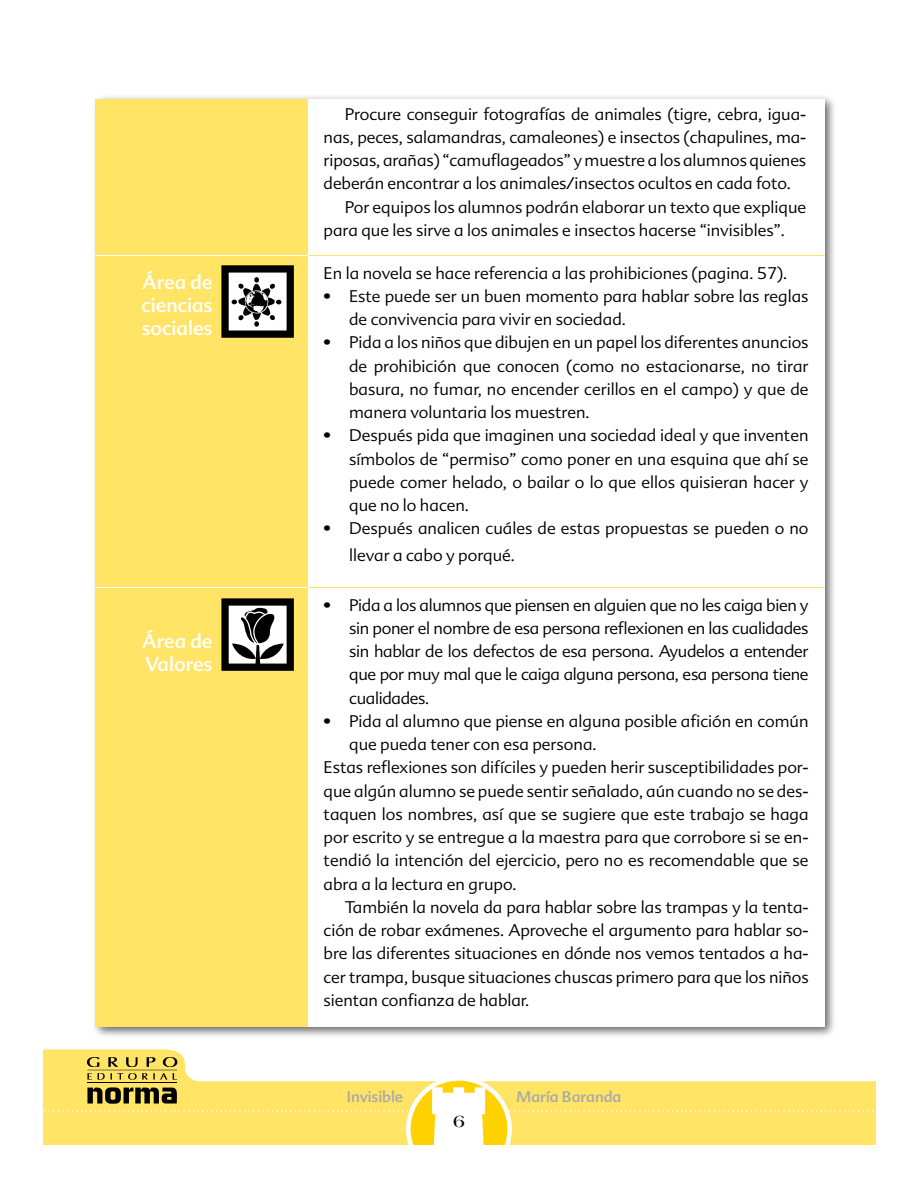
<style>
.page{position:relative;width:918px;height:1188px;background:#fff}
.page>*{position:absolute;margin:0;border:0;box-sizing:border-box;transform-origin:0 0}
.t1{font:19.5px/23.4px "Advert";color:#fff;text-align:justify}
.t2{font:300 16.5px/23.2px "Advert";color:#000;text-align:justify}
.t3{font:15px "Advert";color:#a7a9ac}
</style>
<div class="page">
<svg style="left:43px;top:1049px;width:833px;height:38px"></svg>
<svg style="left:408px;top:1078px;width:102px;height:102px"></svg>
<hr style="left:87px;top:1070px;width:90px;height:1px;background:#000">
<hr style="left:87px;top:1083px;width:90px;height:1px;background:#000">
<svg style="left:87px;top:1057px;width:90px;height:10px"></svg>
<svg style="left:87px;top:1073px;width:90px;height:7px"></svg>
<div style="left:91px;top:94px;width:748px;height:946px;background:#000;opacity:.6"></div>
<div style="left:96px;top:99px;width:728px;height:927px;background:#fff"></div>
<div style="left:95px;top:99px;width:212px;height:927px;background:#ffe466"></div>
<hr style="left:308px;top:255px;width:517px;height:1px;background:#ffe466">
<hr style="left:95px;top:255px;width:213px;height:1px;background:#fff">
<hr style="left:308px;top:587px;width:517px;height:1px;background:#ffe466">
<hr style="left:95px;top:587px;width:213px;height:1px;background:#fff">
<svg style="left:221px;top:265px;width:73px;height:73px"></svg>
<svg style="left:221px;top:598px;width:73px;height:73px"></svg>
<svg style="left:43px;top:1087px;width:833px;height:93px"></svg>
<p class="t1" style="left:141px;top:270px;width:73px">Área de ciencias sociales</p>
<p class="t1" style="left:142px;top:629px;width:72px">Área de<br>Valores</p>
<p class="t2" style="left:345px;top:102px;width:463px">Procure conseguir fotografías de animales (tigre, cebra, igua-</p>
<p class="t2" style="left:324px;top:126px;width:484px">nas, peces, salamandras, camaleones) e insectos (chapulines, ma-</p>
<p class="t2" style="left:324px;top:149px;width:484px">riposas, arañas) “camuflageados” y muestre a los alumnos quienes</p>
<p class="t2" style="left:324px;top:172px;width:469px">deberán encontrar a los animales/insectos ocultos en cada foto.</p>
<p class="t2" style="left:345px;top:195px;width:463px">Por equipos los alumnos podrán elaborar un texto que explique</p>
<p class="t2" style="left:324px;top:219px;width:463px">para que les sirve a los animales e insectos hacerse “invisibles”.</p>
<p class="t2" style="left:324px;top:261px;width:465px">En la novela se hace referencia a las prohibiciones (pagina. 57).</p>
<p class="t2" style="left:349px;top:285px;width:461px;text-indent:-26px">• Este puede ser un buen momento para hablar sobre las reglas de convivencia para vivir en sociedad.</p>
<p class="t2" style="left:349px;top:331px;width:461px;text-indent:-26px">• Pida a los niños que dibujen en un papel los diferentes anuncios de prohibición que conocen (como no estacionarse, no tirar basura, no fumar, no encender cerillos en el campo) y que de manera voluntaria los muestren.</p>
<p class="t2" style="left:349px;top:424px;width:461px;text-indent:-26px">• Después pida que imaginen una sociedad ideal y que inventen símbolos de “permiso” como poner en una esquina que ahí se puede comer helado, o bailar o lo que ellos quisieran hacer y que no lo hacen.</p>
<p class="t2" style="left:349px;top:515px;width:461px;line-height:27px;text-indent:-26px">• Después analicen cuáles de estas propuestas se pueden o no llevar a cabo y porqué.</p>
<p class="t2" style="left:349px;top:593px;width:461px;text-indent:-26px">• Pida a los alumnos que piensen en alguien que no les caiga bien y sin poner el nombre de esa persona reflexionen en las cualidades sin hablar de los defectos de esa persona. Ayudelos a entender que por muy mal que le caiga alguna persona, esa persona tiene cualidades.</p>
<p class="t2" style="left:324px;top:710px;width:486px">• Pida al alumno que piense en alguna posible afición en común</p>
<p class="t2" style="left:349px;top:733px;width:249px">que pueda tener con esa persona.</p>
<p class="t2" style="left:324px;top:756px;width:486px">Estas reflexiones son difíciles y pueden herir susceptibilidades por-</p>
<p class="t2" style="left:324px;top:779px;width:486px">que algún alumno se puede sentir señalado, aún cuando no se des-</p>
<p class="t2" style="left:324px;top:803px;width:487px">taquen los nombres, así que se sugiere que este trabajo se haga</p>
<p class="t2" style="left:324px;top:826px;width:486px">por escrito y se entregue a la maestra para que corrobore si se en-</p>
<p class="t2" style="left:324px;top:849px;width:486px">tendió la intención del ejercicio, pero no es recomendable que se</p>
<p class="t2" style="left:324px;top:872px;width:195px">abra a la lectura en grupo.</p>
<p class="t2" style="left:345px;top:896px;width:465px">También la novela da para hablar sobre las trampas y la tenta-</p>
<p class="t2" style="left:324px;top:919px;width:486px">ción de robar exámenes. Aproveche el argumento para hablar so-</p>
<p class="t2" style="left:324px;top:942px;width:486px">bre las diferentes situaciones en dónde nos vemos tentados a ha-</p>
<p class="t2" style="left:324px;top:965px;width:487px">cer trampa, busque situaciones chuscas primero para que los niños</p>
<p class="t2" style="left:324px;top:989px;width:207px">sientan confianza de hablar.</p>
<p class="t3" style="left:347px;top:1088px;width:58px">Invisible</p>
<p class="t3" style="left:516px;top:1088px;width:107px">María Baranda</p>
</div>
